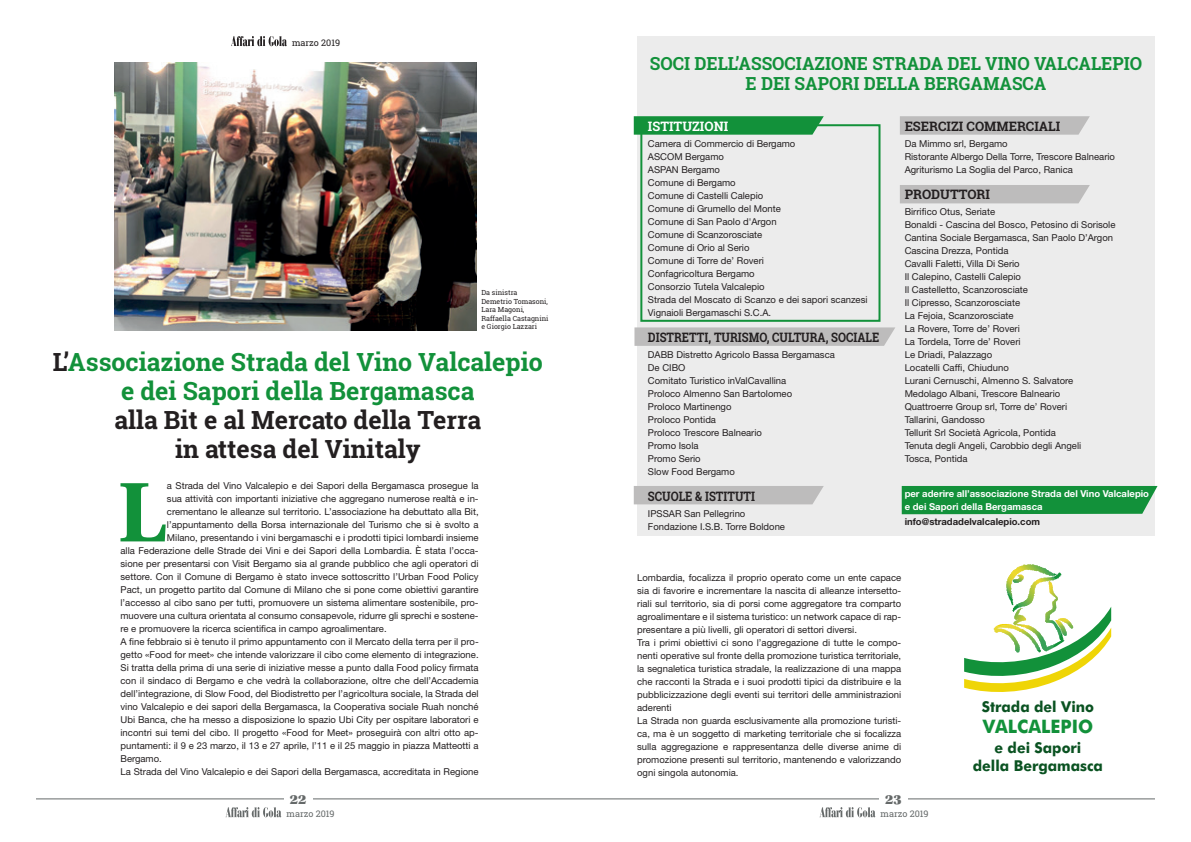
<style>
.page{position:relative;width:1191px;height:842px;background:#fff}
.page>*{position:absolute;margin:0;border:0;box-sizing:border-box;transform-origin:0 0}
.t1{font:700 89.1px "Utopia Std";color:#12913a}
.t2{font:700 25px/29px "Roboto Slab";color:#12913a;text-align:center}
.t3{font:700 25px/29px "Roboto Slab";color:#231f20;text-align:center}
.t4{font:700 18.6px "Futura BT";color:#12913a;scale:.95 1}
.t5{font:700 18px/20px "Roboto Slab";color:#12913a;text-align:center}
.t6{font:700 15px/18.7px "Futura BT";color:#0a5221;text-align:center;scale:.95 1}
.t7{font:14px "Utopia Std Black Headline";color:#656969}
.t8{font:700 13px "Roboto Slab";color:#231f20;scale:.87 1}
.t9{font:700 13px "Roboto Slab";color:#231f20}
.t10{font:700 13px "Roboto Slab";color:#fff}
.t11{font:9.5px/13px "Helvetica Neue";color:#231f20}
.t12{font:700 9.5px/13px "Helvetica Neue";color:#fff}
.t13{font:700 9.5px "Helvetica Neue";color:#231f20}
.t14{font:9px "Roboto Slab";color:#656969}
.t15{font:9px "Roboto Slab";color:#231f20}
.t16{font:7px/8.4px "Roboto Slab";color:#231f20}
.s1{color:#231f20}
</style>
<div class="page">
<hr style="left:36px;top:798px;width:1119px;height:1px;background:#656969">
<div style="left:284px;top:794px;width:28px;height:15px;background:#fff"></div>
<svg style="left:225px;top:807px;width:56px;height:10px"></svg>
<div style="left:879px;top:794px;width:28px;height:15px;background:#fff"></div>
<svg style="left:819px;top:807px;width:56px;height:10px"></svg>
<div style="left:637px;top:36px;width:518px;height:500px;background:#ececec"></div>
<img style="left:115px;top:62px;width:361px;height:268px">
<svg style="left:231px;top:36px;width:56px;height:10px"></svg>
<svg style="left:900px;top:116px;width:189px;height:19px;background:#bfbebe"></svg>
<div style="left:900px;top:185px;width:189px;height:18px;background:#bdbcbc"></div>
<div style="left:634px;top:486px;width:189px;height:18px;background:#bdbcbc"></div>
<svg style="left:634px;top:327px;width:261px;height:19px;background:#bfbebe"></svg>
<svg style="left:964px;top:564px;width:147px;height:128px"></svg>
<div style="left:640px;top:124px;width:240px;height:198px;border:2px solid #12913a"></div>
<svg style="left:634px;top:116px;width:189px;height:19px;background:#1d9543"></svg>
<div style="left:901px;top:486px;width:256px;height:28px;background:#12913a"></div>
<p class="t15" style="left:292px;top:36px;width:50px">marzo 2019</p>
<p class="t16" style="left:481px;top:288px;width:69px">Da sinistra<br>Demetrio Tomasoni,<br>Lara Magoni,<br>Raffaella Castagnini e Giorgio Lazzari</p>
<h2 class="t2" style="left:53px;top:347px;width:491px"><span class="s1">L’</span>Associazione Strada del Vino Valcalepio e dei Sapori della Bergamasca</h2>
<h2 class="t3" style="left:114px;top:405px;width:368px">alla Bit e al Mercato della Terra in attesa del Vinitaly</h2>
<h1 class="t1" style="left:118px;top:461px;width:51px">L</h1>
<p class="t11" style="left:167px;top:479px;width:313px">a Strada del Vino Valcalepio e dei Sapori della Bergamasca prosegue la</p>
<p class="t11" style="left:167px;top:492px;width:313px">sua attività con importanti iniziative che aggregano numerose realtà e in-</p>
<p class="t11" style="left:167px;top:505px;width:313px">crementano le alleanze sul territorio. L’associazione ha debuttato alla Bit,</p>
<p class="t11" style="left:167px;top:518px;width:313px">l’appuntamento della Borsa internazionale del Turismo che si è svolto a</p>
<p class="t11" style="left:167px;top:531px;width:313px">Milano, presentando i vini bergamaschi e i prodotti tipici lombardi insieme</p>
<p class="t11" style="left:120px;top:544px;width:359px">alla Federazione delle Strade dei Vini e dei Sapori della Lombardia. È stata l’occa-</p>
<p class="t11" style="left:120px;top:557px;width:360px">sione per presentarsi con Visit Bergamo sia al grande pubblico che agli operatori di</p>
<p class="t11" style="left:120px;top:570px;width:360px">settore. Con il Comune di Bergamo è stato invece sottoscritto l’Urban Food Policy</p>
<p class="t11" style="left:120px;top:583px;width:359px">Pact, un progetto partito dal Comune di Milano che si pone come obiettivi garantire</p>
<p class="t11" style="left:120px;top:596px;width:360px">l’accesso al cibo sano per tutti, promuovere un sistema alimentare sostenibile, pro-</p>
<p class="t11" style="left:120px;top:609px;width:360px">muovere una cultura orientata al consumo consapevole, ridurre gli sprechi e sostene-</p>
<p class="t11" style="left:120px;top:622px;width:268px">re e promuovere la ricerca scientifica in campo agroalimentare.</p>
<p class="t11" style="left:120px;top:635px;width:360px">A fine febbraio si è tenuto il primo appuntamento con il Mercato della terra per il pro-</p>
<p class="t11" style="left:120px;top:648px;width:360px">getto «Food for meet» che intende valorizzare il cibo come elemento di integrazione.</p>
<p class="t11" style="left:120px;top:661px;width:359px">Si tratta della prima di una serie di iniziative messe a punto dalla Food policy firmata</p>
<p class="t11" style="left:120px;top:674px;width:359px">con il sindaco di Bergamo e che vedrà la collaborazione, oltre che dell’Accademia</p>
<p class="t11" style="left:120px;top:687px;width:359px">dell’integrazione, di Slow Food, del Biodistretto per l’agricoltura sociale, la Strada del</p>
<p class="t11" style="left:120px;top:700px;width:359px">vino Valcalepio e dei sapori della Bergamasca, la Cooperativa sociale Ruah nonché</p>
<p class="t11" style="left:120px;top:713px;width:360px">Ubi Banca, che ha messo a disposizione lo spazio Ubi City per ospitare laboratori e</p>
<p class="t11" style="left:120px;top:726px;width:359px">incontri sui temi del cibo. Il progetto «Food for Meet» proseguirà con altri otto ap-</p>
<p class="t11" style="left:120px;top:739px;width:359px">puntamenti: il 9 e 23 marzo, il 13 e 27 aprile, l’11 e il 25 maggio in piazza Matteotti a</p>
<p class="t11" style="left:120px;top:752px;width:43px">Bergamo.</p>
<p class="t11" style="left:120px;top:765px;width:360px">La Strada del Vino Valcalepio e dei Sapori della Bergamasca, accreditata in Regione</p>
<h3 class="t7" style="left:290px;top:792px;width:18px">22</h3>
<p class="t14" style="left:286px;top:808px;width:50px">marzo 2019</p>
<h3 class="t5" style="left:650px;top:54px;width:494px">SOCI DELL’ASSOCIAZIONE STRADA DEL VINO VALCALEPIO<br>E DEI SAPORI DELLA BERGAMASCA</h3>
<h3 class="t10" style="left:648px;top:118px;width:82px">ISTITUZIONI</h3>
<p class="t11" style="left:648px;top:137px;width:221px">Camera di Commercio di Bergamo<br>ASCOM Bergamo<br>ASPAN Bergamo<br>Comune di Bergamo<br>Comune di Castelli Calepio<br>Comune di Grumello del Monte<br>Comune di San Paolo d'Argon<br>Comune di Scanzorosciate<br>Comune di Orio al Serio<br>Comune di Torre de’ Roveri<br>Confagricoltura Bergamo<br>Consorzio Tutela Valcalepio<br>Strada del Moscato di Scanzo e dei sapori scanzesi<br>Vignaioli Bergamaschi S.C.A.</p>
<h3 class="t8" style="left:648px;top:328px;width:267px">DISTRETTI, TURISMO, CULTURA, SOCIALE</h3>
<p class="t11" style="left:648px;top:348px;width:188px">DABB Distretto Agricolo Bassa Bergamasca<br>De CIBO<br>Comitato Turistico inValCavallina<br>Proloco Almenno San Bartolomeo<br>Proloco Martinengo<br>Proloco Pontida<br>Proloco Trescore Balneario<br>Promo Isola<br>Promo Serio<br>Slow Food Bergamo</p>
<h3 class="t8" style="left:648px;top:487px;width:125px">SCUOLE &amp; ISTITUTI</h3>
<p class="t11" style="left:648px;top:507px;width:139px">IPSSAR San Pellegrino<br>Fondazione I.S.B. Torre Boldone</p>
<h3 class="t9" style="left:904px;top:118px;width:157px">ESERCIZI COMMERCIALI</h3>
<p class="t11" style="left:904px;top:137px;width:212px">Da Mimmo srl, Bergamo<br>Ristorante Albergo Della Torre, Trescore Balneario<br>Agriturismo La Soglia del Parco, Ranica</p>
<h3 class="t9" style="left:904px;top:185px;width:87px">PRODUTTORI</h3>
<p class="t11" style="left:904px;top:205px;width:212px">Birrifico Otus, Seriate<br>Bonaldi - Cascina del Bosco, Petosino di Sorisole<br>Cantina Sociale Bergamasca, San Paolo D’Argon<br>Cascina Drezza, Pontida<br>Cavalli Faletti, Villa Di Serio<br>Il Calepino, Castelli Calepio<br>Il Castelletto, Scanzorosciate<br>Il Cipresso, Scanzorosciate<br>La Fejoia, Scanzorosciate<br>La Rovere, Torre de’ Roveri<br>La Tordela, Torre de’ Roveri<br>Le Driadi, Palazzago<br>Locatelli Caffi, Chiuduno<br>Lurani Cernuschi, Almenno S. Salvatore<br>Medolago Albani, Trescore Balneario<br>Quattroerre Group srl, Torre de’ Roveri<br>Tallarini, Gandosso<br>Tellurit Srl Società Agricola, Pontida<br>Tenuta degli Angeli, Carobbio degli Angeli<br>Tosca, Pontida</p>
<p class="t12" style="left:904px;top:487px;width:246px">per aderire all’associazione Strada del Vino Valcalepio e dei Sapori della Bergamasca</p>
<p class="t13" style="left:904px;top:516px;width:137px">info@stradadelvalcalepio.com</p>
<p class="t11" style="left:637px;top:571px;width:266px">Lombardia, focalizza il proprio operato come un ente capace sia di favorire e incrementare la nascita di alleanze intersetto&shy;riali sul territorio, sia di porsi come aggregatore tra comparto agroalimentare e il sistema turistico: un network capace di rap&shy;presentare a più livelli, gli operatori di settori diversi.<br>Tra i primi obiettivi ci sono l’aggregazione di tutte le compo&shy;nenti operative sul fronte della promozione turistica territoriale, la segnaletica turistica stradale, la realizzazione di una mappa che racconti la Strada e i suoi prodotti tipici da distribuire e la pubblicizzazione degli eventi sui territori delle amministrazioni aderenti<br>La Strada non guarda esclusivamente alla promozione turisti&shy;ca, ma è un soggetto di marketing territoriale che si focalizza sulla aggregazione e rappresentanza delle diverse anime di promozione presenti sul territorio, mantenendo e valorizzando ogni singola autonomia.</p>
<h3 class="t7" style="left:885px;top:792px;width:18px">23</h3>
<p class="t14" style="left:880px;top:808px;width:50px">marzo 2019</p>
<h3 class="t6" style="left:982px;top:697px;width:119px">Strada del Vino</h3>
<h3 class="t4" style="left:983px;top:715px;width:117px">VALCALEPIO</h3>
<h3 class="t6" style="left:973px;top:738px;width:138px">e dei Sapori<br>della Bergamasca</h3>
</div>
